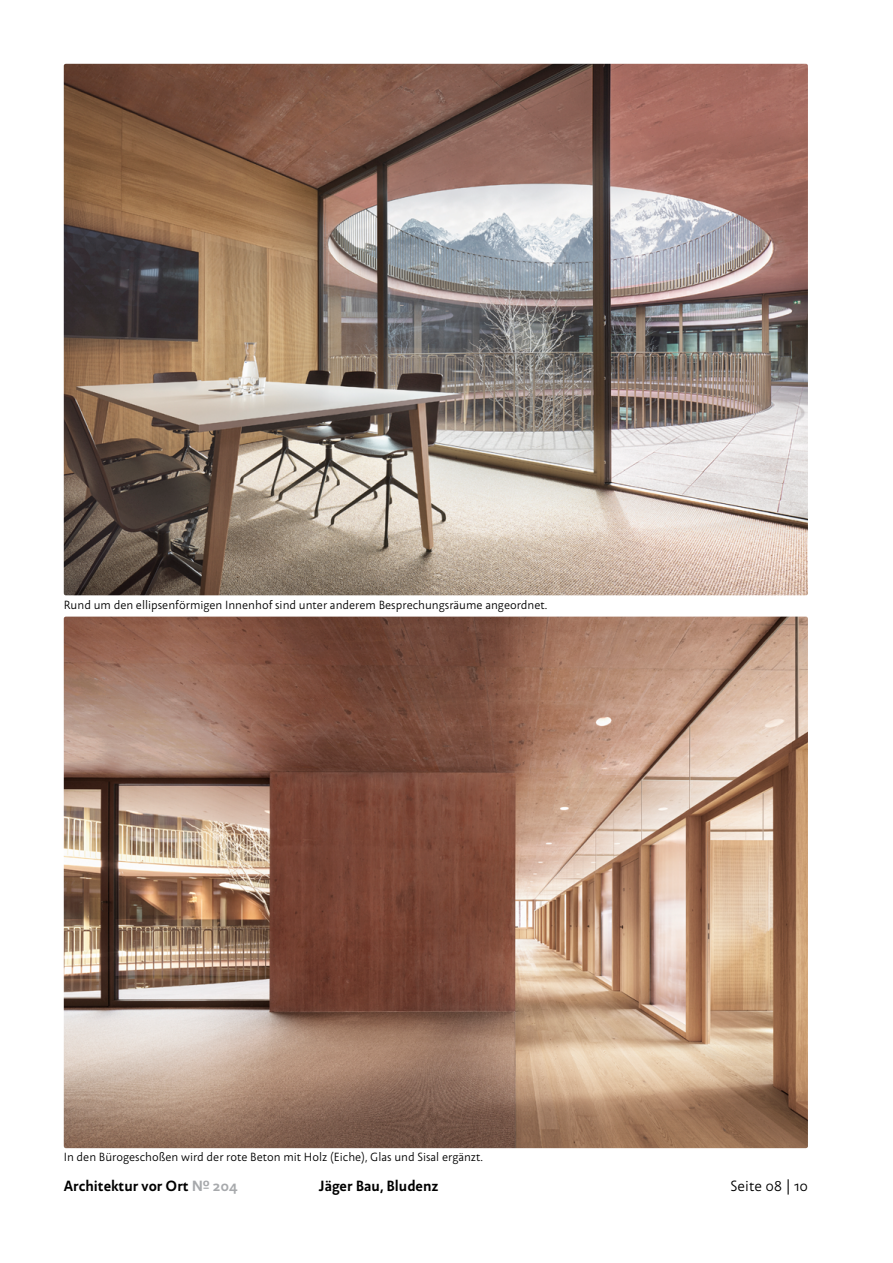
<style>
.page{position:relative;width:893px;height:1263px;background:#fff}
.page>*{position:absolute;margin:0;border:0;box-sizing:border-box;transform-origin:0 0}
.t1{font:700 15px "abc Alenavai";color:#000}
.t2{font:15px "abc Alenavai";color:#000}
.t3{font:12px "abc Alenavai";color:#000}
.s1{color:#a7a9ac}
</style>
<div class="page">
<img style="left:64px;top:64px;width:744px;height:531px">
<img style="left:64px;top:617px;width:744px;height:531px">
<p class="t3" style="left:64px;top:597px;width:485px">Rund um den ellipsenförmigen Innenhof sind unter anderem Besprechungsräume angeordnet.</p>
<p class="t3" style="left:64px;top:1148px;width:421px">In den Bürogeschoßen wird der rote Beton mit Holz (Eiche), Glas und Sisal ergänzt.</p>
<p class="t1" style="left:64px;top:1175px;width:175px">Architektur vor Ort <span class="s1">№ 204</span></p>
<p class="t1" style="left:319px;top:1175px;width:121px">Jäger Bau, Bludenz</p>
<p class="t2" style="left:731px;top:1175px;width:79px">Seite 08 | 10</p>
</div>
